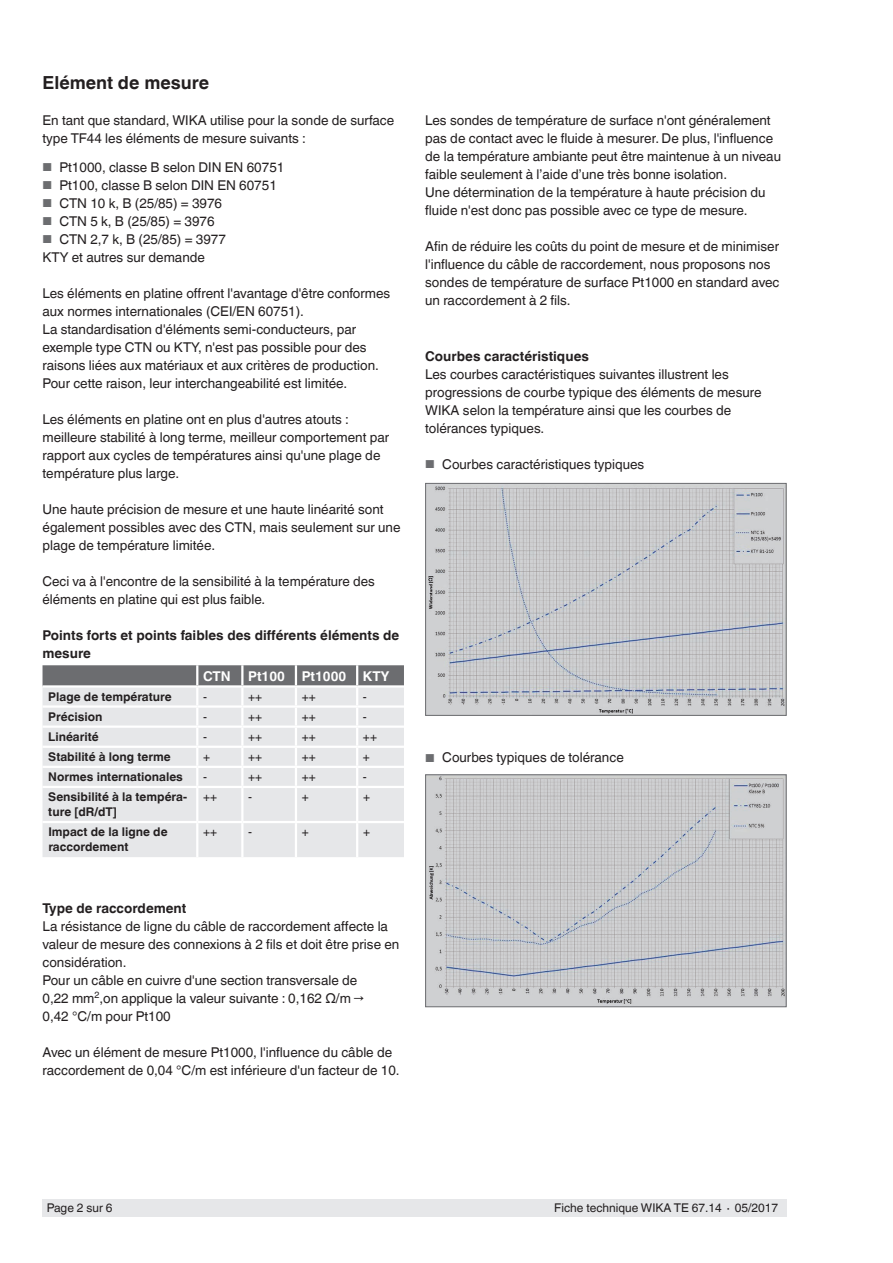
<style>
.page{position:relative;width:893px;height:1263px;background:#fff}
.page>*{position:absolute;margin:0;border:0;box-sizing:border-box;transform-origin:0 0}
.t1{font:700 18px "Helvetica World";color:#231f20}
.t2{font:13.5px/18px "Helvetica World";color:#231f20}
.t3{font:700 13.5px/18px "Helvetica World";color:#231f20}
.t4{font:700 13.5px "Helvetica World";color:#fff}
.t5{font:700 12px/15px "Helvetica World";color:#231f20}
.t6{font:12px "Helvetica World";color:#231f20}
.s1{font-size:11.55px;color:#6c6d70}
</style>
<div class="page">
<div style="left:43px;top:1199px;width:744px;height:17px;background:#e6e7e9"></div>
<div style="left:43px;top:788px;width:361px;height:69px;background:#e6e7e9"></div>
<svg style="left:43px;top:665px;width:361px;height:121px;background:#d4d5d7"></svg>
<hr style="left:196px;top:788px;width:2px;height:33px;background:#fff">
<hr style="left:241px;top:788px;width:2px;height:33px;background:#fff">
<hr style="left:295px;top:788px;width:2px;height:33px;background:#fff">
<hr style="left:356px;top:788px;width:2px;height:33px;background:#fff">
<hr style="left:43px;top:821px;width:154px;height:2px;background:#fff">
<hr style="left:197px;top:821px;width:45px;height:2px;background:#fff">
<hr style="left:196px;top:823px;width:2px;height:34px;background:#fff">
<hr style="left:242px;top:821px;width:54px;height:2px;background:#fff">
<hr style="left:241px;top:823px;width:2px;height:34px;background:#fff">
<hr style="left:296px;top:821px;width:61px;height:2px;background:#fff">
<hr style="left:295px;top:823px;width:2px;height:34px;background:#fff">
<hr style="left:357px;top:821px;width:47px;height:2px;background:#fff">
<hr style="left:356px;top:823px;width:2px;height:34px;background:#fff">
<hr style="left:43px;top:685px;width:154px;height:3px;background:#fff">
<hr style="left:197px;top:685px;width:45px;height:3px;background:#fff">
<hr style="left:242px;top:685px;width:54px;height:3px;background:#fff">
<hr style="left:296px;top:685px;width:61px;height:3px;background:#fff">
<hr style="left:357px;top:685px;width:47px;height:3px;background:#fff">
<img style="left:427px;top:776px;width:357px;height:229px">
<div style="left:425px;top:774px;width:361px;height:233px;border:1px solid #6c6d70"></div>
<img style="left:427px;top:485px;width:357px;height:229px">
<div style="left:425px;top:483px;width:361px;height:233px;border:1px solid #6c6d70"></div>
<h1 class="t1" style="left:43px;top:73px;width:168px">Elément de mesure</h1>
<p class="t2" style="left:43px;top:112px;width:353px">En tant que standard, WIKA utilise pour la sonde de surface type TF44 les éléments de mesure suivants :</p>
<p class="t2" style="left:43px;top:158px;width:243px"><span class="s1">■</span> Pt1000, classe B selon DIN EN 60751</p>
<p class="t2" style="left:43px;top:176px;width:236px"><span class="s1">■</span> Pt100, classe B selon DIN EN 60751</p>
<p class="t2" style="left:43px;top:194px;width:181px"><span class="s1">■</span> CTN 10 k, B (25/85) = 3976</p>
<p class="t2" style="left:43px;top:212px;width:174px"><span class="s1">■</span> CTN 5 k, B (25/85) = 3976</p>
<p class="t2" style="left:43px;top:230px;width:185px"><span class="s1">■</span> CTN 2,7 k, B (25/85) = 3977<br>KTY et autres sur demande</p>
<p class="t2" style="left:43px;top:284px;width:349px">Les éléments en platine offrent l'avantage d'être conformes aux normes internationales (CEI/EN 60751).<br>La standardisation d'éléments semi-conducteurs, par exemple type CTN ou KTY, n'est pas possible pour des raisons liées aux matériaux et aux critères de production.<br>Pour cette raison, leur interchangeabilité est limitée.</p>
<p class="t2" style="left:43px;top:410px;width:348px">Les éléments en platine ont en plus d'autres atouts : meilleure stabilité à long terme, meilleur comportement par rapport aux cycles de températures ainsi qu'une plage de température plus large.</p>
<p class="t2" style="left:43px;top:500px;width:359px">Une haute précision de mesure et une haute linéarité sont également possibles avec des CTN, mais seulement sur une plage de température limitée.</p>
<p class="t2" style="left:43px;top:572px;width:334px">Ceci va à l'encontre de la sensibilité à la température des éléments en platine qui est plus faible.</p>
<p class="t3" style="left:43px;top:626px;width:358px">Points forts et points faibles des différents éléments de mesure</p>
<p class="t4" style="left:203px;top:668px;width:29px">CTN</p>
<p class="t4" style="left:248px;top:668px;width:143px">Pt100 Pt1000 KTY</p>
<p class="t5" style="left:48px;top:689px;width:125px">Plage de température</p>
<p class="t6" style="left:203px;top:690px;width:5px">-</p>
<p class="t6" style="left:248px;top:690px;width:16px">++</p>
<p class="t6" style="left:302px;top:690px;width:16px">++</p>
<p class="t6" style="left:363px;top:690px;width:5px">-</p>
<p class="t5" style="left:48px;top:709px;width:56px">Précision</p>
<p class="t6" style="left:203px;top:710px;width:5px">-</p>
<p class="t6" style="left:248px;top:710px;width:16px">++</p>
<p class="t6" style="left:302px;top:710px;width:16px">++</p>
<p class="t6" style="left:363px;top:710px;width:5px">-</p>
<p class="t5" style="left:48px;top:729px;width:52px">Linéarité</p>
<p class="t6" style="left:203px;top:730px;width:5px">-</p>
<p class="t6" style="left:248px;top:730px;width:16px">++</p>
<p class="t6" style="left:302px;top:730px;width:16px">++</p>
<p class="t6" style="left:363px;top:730px;width:16px">++</p>
<p class="t5" style="left:48px;top:749px;width:124px">Stabilité à long terme</p>
<p class="t6" style="left:203px;top:750px;width:9px">+</p>
<p class="t6" style="left:248px;top:750px;width:16px">++</p>
<p class="t6" style="left:302px;top:750px;width:16px">++</p>
<p class="t6" style="left:363px;top:750px;width:9px">+</p>
<p class="t5" style="left:48px;top:769px;width:136px">Normes internationales</p>
<p class="t6" style="left:203px;top:770px;width:5px">-</p>
<p class="t6" style="left:248px;top:770px;width:16px">++</p>
<p class="t6" style="left:302px;top:770px;width:16px">++</p>
<p class="t6" style="left:363px;top:770px;width:5px">-</p>
<p class="t5" style="left:48px;top:790px;width:140px">Sensibilité à la tempéra&shy;ture [dR/dT]</p>
<p class="t6" style="left:203px;top:790px;width:16px">++</p>
<p class="t6" style="left:248px;top:790px;width:5px">-</p>
<p class="t6" style="left:302px;top:790px;width:9px">+</p>
<p class="t6" style="left:363px;top:790px;width:9px">+</p>
<p class="t5" style="left:48px;top:825px;width:121px">Impact de la ligne de raccordement</p>
<p class="t6" style="left:203px;top:825px;width:16px">++</p>
<p class="t6" style="left:248px;top:825px;width:5px">-</p>
<p class="t6" style="left:302px;top:825px;width:9px">+</p>
<p class="t6" style="left:363px;top:825px;width:9px">+</p>
<p class="t3" style="left:43px;top:899px;width:145px">Type de raccordement</p>
<p class="t2" style="left:43px;top:917px;width:358px">La résistance de ligne du câble de raccordement affecte la valeur de mesure des connexions à 2 fils et doit être prise en considération.<br>Pour un câble en cuivre d'une section transversale de<br>0,22 mm<sup>2</sup>,on applique la valeur suivante : 0,162 Ω/m →<br>0,42 °C/m pour Pt100</p>
<p class="t2" style="left:43px;top:1043px;width:359px">Avec un élément de mesure Pt1000, l'influence du câble de raccordement de 0,04 °C/m est inférieure d'un facteur de 10.</p>
<p class="t2" style="left:425px;top:112px;width:357px">Les sondes de température de surface n'ont généralement pas de contact avec le fluide à mesurer. De plus, l'influence de la température ambiante peut être maintenue à un niveau faible seulement à l’aide d’une très bonne isolation.<br>Une détermination de la température à haute précision du fluide n'est donc pas possible avec ce type de mesure.</p>
<p class="t2" style="left:425px;top:238px;width:356px">Afin de réduire les coûts du point de mesure et de minimiser l'influence du câble de raccordement, nous proposons nos sondes de température de surface Pt1000 en standard avec un raccordement à 2 fils.</p>
<p class="t3" style="left:425px;top:347px;width:165px">Courbes caractéristiques</p>
<p class="t2" style="left:425px;top:365px;width:338px">Les courbes caractéristiques suivantes illustrent les progressions de courbe typique des éléments de mesure WIKA selon la température ainsi que les courbes de tolérances typiques.</p>
<p class="t2" style="left:425px;top:455px;width:221px"><span class="s1">■</span> Courbes caractéristiques typiques</p>
<p class="t2" style="left:425px;top:749px;width:200px"><span class="s1">■</span> Courbes typiques de tolérance</p>
<p class="t6" style="left:47px;top:1201px;width:67px">Page 2 sur 6</p>
<p class="t6" style="left:554px;top:1201px;width:225px">Fiche technique WIKA TE 67.14 ∙ 05/2017</p>
</div>
